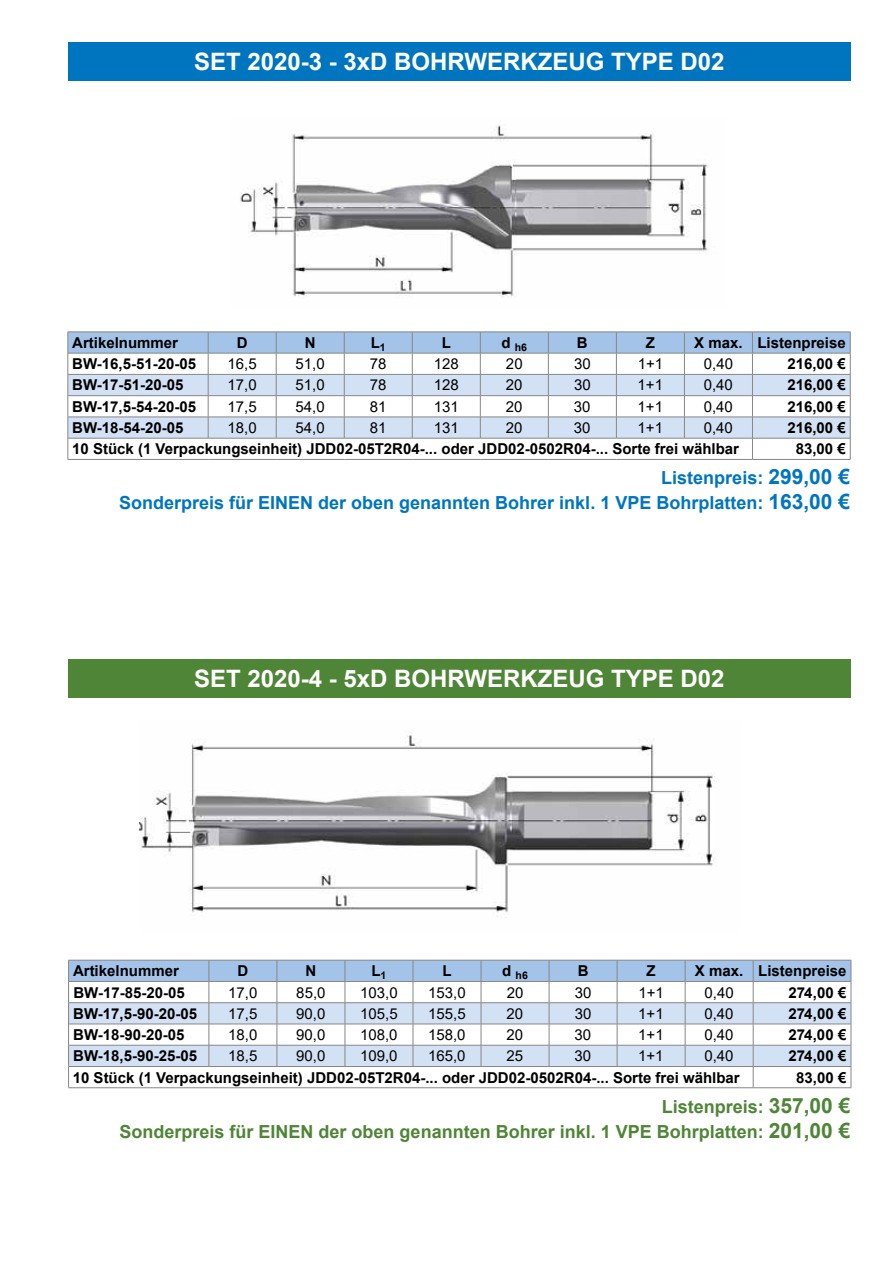
<style>
.page{position:relative;width:893px;height:1263px;background:#fff}
.page>*{position:absolute;margin:0;border:0;box-sizing:border-box;transform-origin:0 0}
.t1{font:700 24px "Arial";color:#fff}
.t2{font:700 18px/25.2px "Arial";color:#0075bf;text-align:right}
.t3{font:700 18px/25.2px "Arial";color:#4f8536;text-align:right}
.t4{font:700 15px "Arial";color:#000}
.t5{font:15px "Arial";color:#000}
.t6{font:700 10.5px "Arial";color:#000}
.s1{font-size:21px}
</style>
<div class="page">
<img style="left:240px;top:125px;width:468px;height:173px">
<img style="left:139px;top:732px;width:577px;height:185px">
<svg style="left:68px;top:332px;width:783px;height:127px"></svg>
<hr style="left:68px;top:459px;width:140px;height:1px;background:#878787">
<hr style="left:208px;top:459px;width:68px;height:1px;background:#878787">
<hr style="left:276px;top:459px;width:68px;height:1px;background:#878787">
<hr style="left:344px;top:459px;width:68px;height:1px;background:#878787">
<hr style="left:412px;top:459px;width:68px;height:1px;background:#878787">
<hr style="left:480px;top:459px;width:68px;height:1px;background:#878787">
<hr style="left:548px;top:459px;width:68px;height:1px;background:#878787">
<hr style="left:616px;top:459px;width:68px;height:1px;background:#878787">
<hr style="left:684px;top:459px;width:68px;height:1px;background:#878787">
<hr style="left:752px;top:459px;width:98px;height:1px;background:#878787">
<div style="left:68px;top:43px;width:782px;height:38px;background:#0075bf"></div>
<hr style="left:68px;top:1087px;width:141px;height:1px;background:#878787">
<hr style="left:209px;top:1087px;width:68px;height:1px;background:#878787">
<hr style="left:277px;top:1087px;width:68px;height:1px;background:#878787">
<hr style="left:345px;top:1087px;width:68px;height:1px;background:#878787">
<hr style="left:413px;top:1087px;width:68px;height:1px;background:#878787">
<hr style="left:481px;top:1087px;width:68px;height:1px;background:#878787">
<hr style="left:549px;top:1087px;width:68px;height:1px;background:#878787">
<hr style="left:617px;top:1087px;width:68px;height:1px;background:#878787">
<hr style="left:685px;top:1087px;width:68px;height:1px;background:#878787">
<hr style="left:753px;top:1087px;width:98px;height:1px;background:#878787">
<svg style="left:68px;top:960px;width:784px;height:127px"></svg>
<div style="left:68px;top:659px;width:782px;height:38px;background:#4f8536"></div>
<h1 class="t1" style="left:194px;top:45px;width:532px">SET 2020-3 - 3xD BOHRWERKZEUG TYPE D02</h1>
<p class="t4" style="left:72px;top:332px;width:107px">Artikelnummer</p>
<p class="t4" style="left:237px;top:332px;width:12px">D</p>
<p class="t4" style="left:305px;top:332px;width:12px">N</p>
<p class="t4" style="left:371px;top:332px;width:17px">L<sub>1</sub></p>
<p class="t4" style="left:442px;top:332px;width:11px">L</p>
<p class="t6" style="left:502px;top:340px;width:27px"><sup>d</sup> h6</p>
<p class="t4" style="left:577px;top:332px;width:12px">B</p>
<p class="t4" style="left:646px;top:332px;width:11px">Z</p>
<p class="t4" style="left:694px;top:332px;width:153px">X max. Listenpreise</p>
<p class="t4" style="left:72px;top:353px;width:125px">BW-16,5-51-20-05</p>
<p class="t5" style="left:228px;top:354px;width:31px">16,5</p>
<p class="t5" style="left:296px;top:354px;width:31px">51,0</p>
<p class="t5" style="left:370px;top:354px;width:18px">78</p>
<p class="t5" style="left:434px;top:354px;width:27px">128</p>
<p class="t5" style="left:506px;top:354px;width:18px">20</p>
<p class="t5" style="left:574px;top:354px;width:18px">30</p>
<p class="t5" style="left:638px;top:354px;width:27px">1+1</p>
<p class="t5" style="left:704px;top:354px;width:31px">0,40</p>
<p class="t4" style="left:787px;top:353px;width:60px">216,00 €</p>
<p class="t4" style="left:72px;top:375px;width:113px">BW-17-51-20-05</p>
<p class="t5" style="left:228px;top:375px;width:31px">17,0</p>
<p class="t5" style="left:296px;top:375px;width:31px">51,0</p>
<p class="t5" style="left:370px;top:375px;width:18px">78</p>
<p class="t5" style="left:434px;top:375px;width:27px">128</p>
<p class="t5" style="left:506px;top:375px;width:18px">20</p>
<p class="t5" style="left:574px;top:375px;width:18px">30</p>
<p class="t5" style="left:638px;top:375px;width:27px">1+1</p>
<p class="t5" style="left:704px;top:375px;width:31px">0,40</p>
<p class="t4" style="left:787px;top:375px;width:60px">216,00 €</p>
<p class="t4" style="left:72px;top:396px;width:125px">BW-17,5-54-20-05</p>
<p class="t5" style="left:228px;top:396px;width:31px">17,5</p>
<p class="t5" style="left:296px;top:396px;width:31px">54,0</p>
<p class="t5" style="left:370px;top:396px;width:18px">81</p>
<p class="t5" style="left:434px;top:396px;width:27px">131</p>
<p class="t5" style="left:506px;top:396px;width:18px">20</p>
<p class="t5" style="left:574px;top:396px;width:18px">30</p>
<p class="t5" style="left:638px;top:396px;width:27px">1+1</p>
<p class="t5" style="left:704px;top:396px;width:31px">0,40</p>
<p class="t4" style="left:787px;top:396px;width:60px">216,00 €</p>
<p class="t4" style="left:72px;top:417px;width:113px">BW-18-54-20-05</p>
<p class="t5" style="left:227px;top:417px;width:31px">18,0</p>
<p class="t5" style="left:296px;top:417px;width:31px">54,0</p>
<p class="t5" style="left:370px;top:417px;width:18px">81</p>
<p class="t5" style="left:434px;top:417px;width:27px">131</p>
<p class="t5" style="left:506px;top:417px;width:18px">20</p>
<p class="t5" style="left:574px;top:417px;width:18px">30</p>
<p class="t5" style="left:638px;top:417px;width:27px">1+1</p>
<p class="t5" style="left:704px;top:417px;width:31px">0,40</p>
<p class="t4" style="left:787px;top:417px;width:60px">216,00 €</p>
<p class="t4" style="left:72px;top:438px;width:668px">10 Stück (1 Verpackungseinheit) JDD02-05T2R04-... oder JDD02-0502R04-... Sorte frei wählbar</p>
<p class="t4" style="left:796px;top:438px;width:52px">83,00 €</p>
<p class="t2" style="left:119px;top:465px;width:732px">Listenpreis: <span class="s1">299,00 €<br></span>Sonderpreis für EINEN der oben genannten Bohrer inkl. 1 VPE Bohrplatten: <span class="s1">163,00 €</span></p>
<h1 class="t1" style="left:194px;top:662px;width:532px">SET 2020-4 - 5xD BOHRWERKZEUG TYPE D02</h1>
<p class="t4" style="left:73px;top:960px;width:107px">Artikelnummer</p>
<p class="t4" style="left:237px;top:960px;width:12px">D</p>
<p class="t4" style="left:305px;top:960px;width:12px">N</p>
<p class="t4" style="left:371px;top:960px;width:17px">L<sub>1</sub></p>
<p class="t4" style="left:443px;top:960px;width:11px">L</p>
<p class="t6" style="left:502px;top:968px;width:27px"><sup>d</sup> h6</p>
<p class="t4" style="left:578px;top:960px;width:12px">B</p>
<p class="t4" style="left:646px;top:960px;width:11px">Z</p>
<p class="t4" style="left:695px;top:960px;width:153px">X max. Listenpreise</p>
<p class="t4" style="left:73px;top:982px;width:113px">BW-17-85-20-05</p>
<p class="t5" style="left:228px;top:982px;width:31px">17,0</p>
<p class="t5" style="left:296px;top:982px;width:31px">85,0</p>
<p class="t5" style="left:360px;top:982px;width:39px">103,0</p>
<p class="t5" style="left:428px;top:982px;width:39px">153,0</p>
<p class="t5" style="left:507px;top:982px;width:18px">20</p>
<p class="t5" style="left:575px;top:982px;width:18px">30</p>
<p class="t5" style="left:638px;top:982px;width:27px">1+1</p>
<p class="t5" style="left:704px;top:982px;width:31px">0,40</p>
<p class="t4" style="left:788px;top:982px;width:59px">274,00 €</p>
<p class="t4" style="left:73px;top:1003px;width:125px">BW-17,5-90-20-05</p>
<p class="t5" style="left:228px;top:1003px;width:31px">17,5</p>
<p class="t5" style="left:296px;top:1003px;width:31px">90,0</p>
<p class="t5" style="left:360px;top:1003px;width:39px">105,5</p>
<p class="t5" style="left:428px;top:1003px;width:39px">155,5</p>
<p class="t5" style="left:507px;top:1003px;width:18px">20</p>
<p class="t5" style="left:575px;top:1003px;width:18px">30</p>
<p class="t5" style="left:638px;top:1003px;width:27px">1+1</p>
<p class="t5" style="left:704px;top:1003px;width:31px">0,40</p>
<p class="t4" style="left:788px;top:1003px;width:59px">274,00 €</p>
<p class="t4" style="left:73px;top:1024px;width:113px">BW-18-90-20-05</p>
<p class="t5" style="left:228px;top:1024px;width:31px">18,0</p>
<p class="t5" style="left:296px;top:1024px;width:31px">90,0</p>
<p class="t5" style="left:360px;top:1024px;width:39px">108,0</p>
<p class="t5" style="left:428px;top:1024px;width:39px">158,0</p>
<p class="t5" style="left:507px;top:1024px;width:18px">20</p>
<p class="t5" style="left:575px;top:1024px;width:18px">30</p>
<p class="t5" style="left:638px;top:1024px;width:27px">1+1</p>
<p class="t5" style="left:704px;top:1024px;width:31px">0,40</p>
<p class="t4" style="left:788px;top:1024px;width:59px">274,00 €</p>
<p class="t4" style="left:73px;top:1045px;width:125px">BW-18,5-90-25-05</p>
<p class="t5" style="left:228px;top:1046px;width:31px">18,5</p>
<p class="t5" style="left:296px;top:1046px;width:31px">90,0</p>
<p class="t5" style="left:360px;top:1046px;width:39px">109,0</p>
<p class="t5" style="left:428px;top:1046px;width:39px">165,0</p>
<p class="t5" style="left:506px;top:1046px;width:18px">25</p>
<p class="t5" style="left:575px;top:1046px;width:18px">30</p>
<p class="t5" style="left:638px;top:1046px;width:27px">1+1</p>
<p class="t5" style="left:704px;top:1046px;width:31px">0,40</p>
<p class="t4" style="left:788px;top:1045px;width:59px">274,00 €</p>
<p class="t4" style="left:73px;top:1067px;width:668px">10 Stück (1 Verpackungseinheit) JDD02-05T2R04-... oder JDD02-0502R04-... Sorte frei wählbar</p>
<p class="t4" style="left:796px;top:1067px;width:52px">83,00 €</p>
<p class="t3" style="left:120px;top:1094px;width:732px">Listenpreis: <span class="s1">357,00 €<br></span>Sonderpreis für EINEN der oben genannten Bohrer inkl. 1 VPE Bohrplatten: <span class="s1">201,00 €</span></p>
</div>
